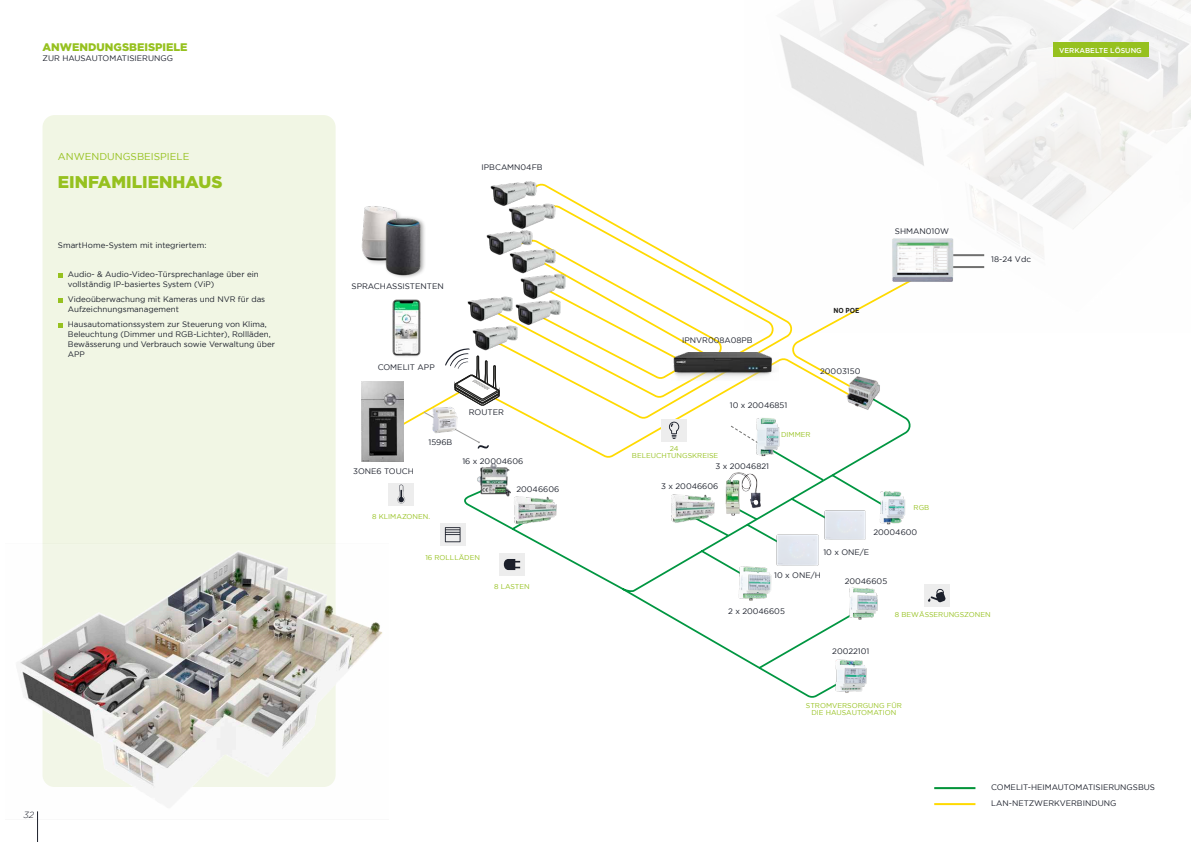
<style>
.page{position:relative;width:1191px;height:842px;background:#fff}
.page>*{position:absolute;margin:0;border:0;box-sizing:border-box;transform-origin:0 0}
.t1{font:900 17px "Gotham";color:#96c11f}
.t2{font:900 11px "Gotham";color:#96c11f}
.t3{font:10px "Gotham";color:#96c11f}
.t4{font:italic 300 9px "Gotham";color:#1c202b}
.t5{font:8px/10px "Gotham";color:#1c202b}
.t6{font:500 7.1px "Gotham";color:#fff}
.t7{font:7px/7px "Gotham";color:#96c11f;text-align:center}
.t8{font:700 7px "Gotham Narrow Office";color:#1d1d1b}
</style>
<div class="page">
<img style="left:780px;top:0;width:411px;height:269px">
<svg style="left:382px;top:182px;width:542px;height:243px"></svg>
<svg style="left:461px;top:391px;width:452px;height:307px"></svg>
<div style="left:43px;top:115px;width:292px;height:672px;background:#f1f6e4;border-radius:12px"></div>
<svg style="left:445px;top:348px;width:55px;height:58px"></svg>
<img style="left:429px;top:404px;width:29px;height:8px">
<img style="left:362px;top:382px;width:42px;height:79px">
<img style="left:478px;top:222px;width:61px;height:39px">
<img style="left:506px;top:195px;width:55px;height:38px">
<img style="left:482px;top:181px;width:60px;height:31px">
<img style="left:502px;top:241px;width:53px;height:39px">
<img style="left:512px;top:267px;width:54px;height:38px">
<img style="left:513px;top:293px;width:48px;height:38px">
<img style="left:459px;top:289px;width:54px;height:38px">
<img style="left:464px;top:318px;width:53px;height:39px">
<img style="left:510px;top:491px;width:51px;height:32px">
<img style="left:471px;top:463px;width:39px;height:40px">
<div style="left:499px;top:553px;width:26px;height:23px;background:#ededed"></div>
<svg style="left:503px;top:559px;width:17px;height:11px"></svg>
<svg style="left:440px;top:524px;width:25px;height:22px"></svg>
<svg style="left:445px;top:527px;width:15px;height:15px"></svg>
<div style="left:388px;top:483px;width:26px;height:22px;background:#ededed"></div>
<svg style="left:397px;top:484px;width:9px;height:20px"></svg>
<svg style="left:423px;top:412px;width:66px;height:36px"></svg>
<img style="left:20px;top:480px;width:369px;height:362px">
<img style="left:385px;top:293px;width:42px;height:69px">
<hr style="left:945px;top:254px;width:39px;height:2px;background:#70706f">
<hr style="left:945px;top:266px;width:39px;height:2px;background:#70706f">
<svg style="left:729px;top:425px;width:22px;height:19px"></svg>
<img style="left:667px;top:352px;width:111px;height:29px">
<img style="left:837px;top:371px;width:51px;height:43px">
<img style="left:668px;top:492px;width:49px;height:32px">
<div style="left:661px;top:419px;width:26px;height:22px;background:#ededed"></div>
<svg style="left:669px;top:422px;width:10px;height:17px"></svg>
<img style="left:886px;top:238px;width:76px;height:44px">
<img style="left:724px;top:471px;width:38px;height:50px">
<img style="left:830px;top:655px;width:41px;height:41px">
<img style="left:838px;top:587px;width:50px;height:32px">
<img style="left:734px;top:563px;width:41px;height:41px">
<img style="left:775px;top:534px;width:45px;height:32px">
<div style="left:924px;top:584px;width:25px;height:23px;background:#ededed"></div>
<svg style="left:928px;top:588px;width:17px;height:15px"></svg>
<img style="left:823px;top:510px;width:43px;height:31px">
<img style="left:873px;top:489px;width:37px;height:38px">
<img style="left:751px;top:414px;width:32px;height:46px">
<svg style="left:58px;top:273px;width:4px;height:4px"></svg>
<svg style="left:58px;top:298px;width:4px;height:4px"></svg>
<svg style="left:58px;top:323px;width:4px;height:4px"></svg>
<div style="left:1052px;top:43px;width:96px;height:14px;background:#96c11f"></div>
<img style="left:361px;top:205px;width:46px;height:58px">
<img style="left:381px;top:214px;width:45px;height:66px">
<hr style="left:934px;top:787px;width:41px;height:2px;background:#039439">
<hr style="left:934px;top:803px;width:41px;height:2px;background:#ffda00">
<hr style="left:37px;top:811px;width:1px;height:31px;background:#1c202b">
<h2 class="t2" style="left:43px;top:40px;width:147px">ANWENDUNGSBEISPIELE</h2>
<p class="t5" style="left:43px;top:53px;width:132px">ZUR HAUSAUTOMATISIERUNGG</p>
<p class="t3" style="left:58px;top:151px;width:133px">ANWENDUNGSBEISPIELE</p>
<h1 class="t1" style="left:58px;top:172px;width:166px">EINFAMILIENHAUS</h1>
<p class="t5" style="left:58px;top:240px;width:150px">SmartHome-System mit integriertem:</p>
<p class="t5" style="left:68px;top:269px;width:192px">Audio- &amp; Audio-Video-Türsprechanlage über ein vollständig IP-basiertes System (ViP)</p>
<p class="t5" style="left:68px;top:294px;width:199px">Videoüberwachung mit Kameras und NVR für das<br>Aufzeichnungsmanagement</p>
<p class="t5" style="left:68px;top:319px;width:209px">Hausautomationssystem zur Steuerung von Klima, Beleuchtung (Dimmer und RGB-Lichter), Rollläden, Bewässerung und Verbrauch sowie Verwaltung über APP</p>
<p class="t4" style="left:23px;top:810px;width:12px">32</p>
<p class="t5" style="left:481px;top:162px;width:63px">IPBCAMN04FB</p>
<p class="t5" style="left:351px;top:281px;width:94px">SPRACHASSISTENTEN</p>
<p class="t5" style="left:378px;top:362px;width:59px">COMELIT APP</p>
<p class="t5" style="left:353px;top:466px;width:62px">3ONE6 TOUCH</p>
<p class="t5" style="left:428px;top:437px;width:25px">1596B</p>
<p class="t7" style="left:372px;top:513px;width:59px">8 KLIMAZONEN.</p>
<p class="t5" style="left:469px;top:407px;width:37px">ROUTER</p>
<p class="t5" style="left:462px;top:456px;width:62px">16 x 20004606</p>
<p class="t5" style="left:516px;top:484px;width:44px">20046606</p>
<p class="t7" style="left:425px;top:554px;width:56px">16 ROLLLÄDEN</p>
<p class="t7" style="left:494px;top:583px;width:37px">8 LASTEN</p>
<p class="t6" style="left:1059px;top:46px;width:84px">VERKABELTE LÖSUNG</p>
<p class="t5" style="left:895px;top:226px;width:56px">SHMAN010W</p>
<p class="t5" style="left:682px;top:335px;width:72px">IPNVR008A08PB</p>
<p class="t8" style="left:833px;top:305px;width:28px">NO POE</p>
<p class="t5" style="left:820px;top:366px;width:42px">20003150</p>
<p class="t7" style="left:632px;top:445px;width:88px">24<br>BELEUCHTUNGSKREISE</p>
<p class="t5" style="left:730px;top:400px;width:59px">10 x 20046851</p>
<p class="t7" style="left:781px;top:431px;width:31px">DIMMER</p>
<p class="t5" style="left:715px;top:461px;width:55px">3 x 20046821</p>
<p class="t5" style="left:661px;top:481px;width:59px">3 x 20046606</p>
<p class="t7" style="left:913px;top:504px;width:17px">RGB</p>
<p class="t5" style="left:873px;top:527px;width:45px">20004600</p>
<p class="t5" style="left:823px;top:547px;width:47px">10 x ONE/E</p>
<p class="t5" style="left:774px;top:570px;width:48px">10 x ONE/H</p>
<p class="t5" style="left:844px;top:576px;width:44px">20046605</p>
<p class="t5" style="left:991px;top:254px;width:41px">18-24 Vdc</p>
<p class="t5" style="left:728px;top:606px;width:58px">2 x 20046605</p>
<p class="t5" style="left:832px;top:646px;width:39px">20022101</p>
<p class="t7" style="left:895px;top:611px;width:97px">8 BEWÄSSERUNGSZONEN</p>
<p class="t7" style="left:806px;top:702px;width:97px">STROMVERSORGUNG FÜR<br>DIE HAUSAUTOMATION</p>
<p class="t5" style="left:991px;top:778px;width:165px;line-height:16.7px">COMELIT-HEIMAUTOMATISIERUNGSBUS<br>LAN-NETZWERKVERBINDUNG</p>
</div>
